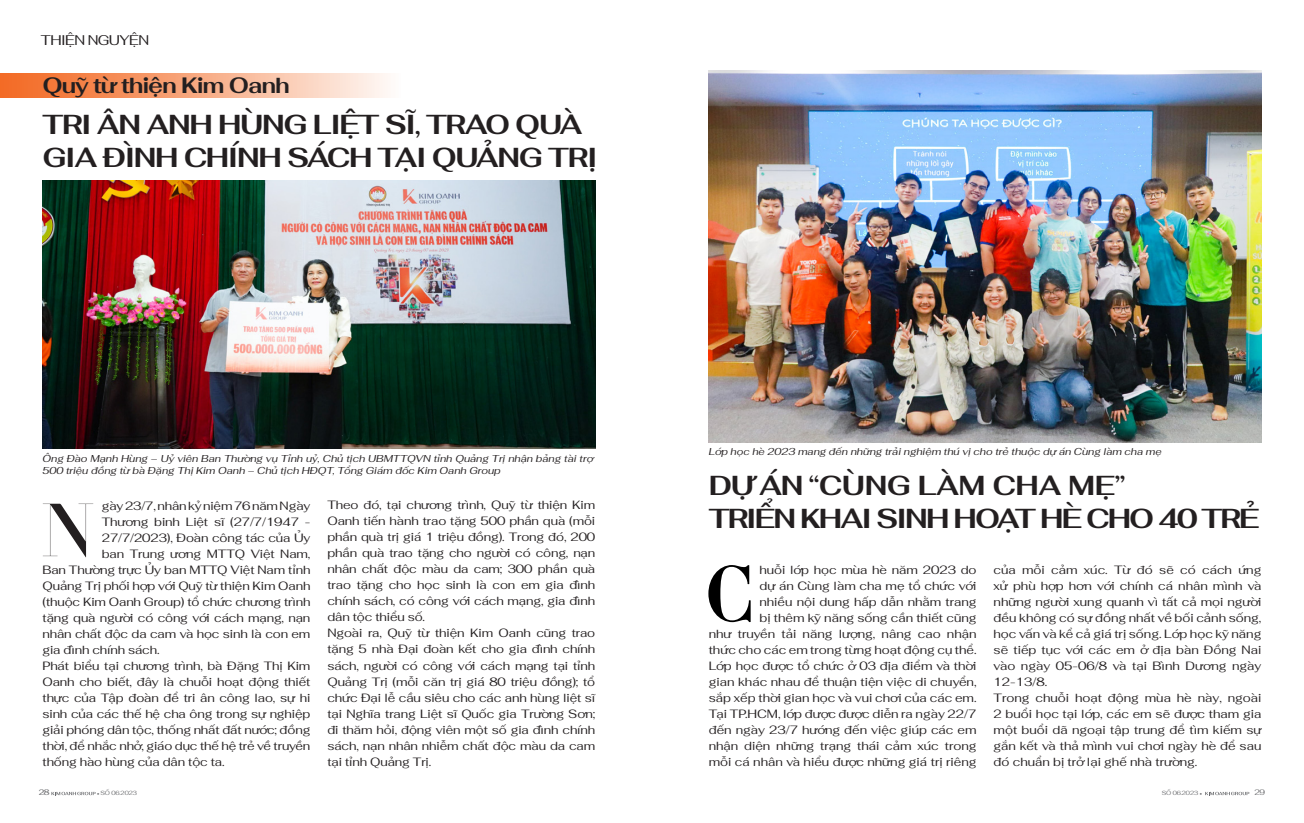
<style>
.page{position:relative;width:1304px;height:823px;background:#fff}
.page>*{position:absolute;margin:0;border:0;box-sizing:border-box;transform-origin:0 0}
.t1{font:700 27.4px "Fahkwang";letter-spacing:-.05em;color:#231f20}
.t2{font:700 27.4px "Fahkwang";letter-spacing:-.07em;color:#231f20}
.t3{font:700 27.4px "Fahkwang";letter-spacing:-.02em;color:#231f20}
.t4{font:700 22.2px "Fahkwang";letter-spacing:-.05em;color:#231f20}
.chuyen_de{font:14px "Fahkwang";letter-spacing:-.04em;color:#231f20}
.t5{font:12px/16px "Fahkwang";letter-spacing:-.01em;color:#231f20;text-align:justify}
.t6{font:italic 10px/12px "Fahkwang";color:#231f20}
.t7{font:500 8px "Fahkwang";color:#6c6d70}
.t8{font:8px "Fahkwang";color:#6c6d70}
.t9{font:6px "Fahkwang";letter-spacing:-.02em;color:#6c6d70}
</style>
<div class="page">
<div style="left:0;top:73px;width:401px;height:25px;background:linear-gradient(to right,#f2631a,#fef8f5)"></div>
<img style="left:43px;top:181px;width:552px;height:267px">
<svg style="left:43px;top:503px;width:50px;height:54px"></svg>
<img style="left:709px;top:71px;width:552px;height:371px">
<svg style="left:708px;top:565px;width:43px;height:56px"></svg>
<svg style="left:51px;top:791px;width:45px;height:3px"></svg>
<svg style="left:1205px;top:791px;width:44px;height:3px"></svg>
<p class="chuyen_de" style="left:41px;top:28px;width:110px">THIỆN NGUYỆN</p>
<p class="t4" style="left:43px;top:65px;width:249px">Quỹ từ thiện Kim Oanh</p>
<p class="t1" style="left:43px;top:100px;width:541px">TRI ÂN ANH HÙNG LIỆT SĨ, TRAO QUÀ</p>
<p class="t1" style="left:43px;top:133px;width:556px">GIA ĐÌNH CHÍNH SÁCH TẠI QUẢNG TRỊ</p>
<p class="t6" style="left:43px;top:452px;width:552px">Ông Đào Mạnh Hùng – Uỷ viên Ban Thường vụ Tỉnh uỷ, Chủ tịch UBMTTQVN tỉnh Quảng Trị nhận bảng tài trợ<br>500 triệu đồng từ bà Đặng Thị Kim Oanh – Chủ tịch HĐQT, Tổng Giám đốc Kim Oanh Group</p>
<p class="t5" style="left:102px;top:497px;width:210px">gày 23/7, nhân kỷ niệm 76 năm Ngày</p>
<p class="t5" style="left:102px;top:513px;width:210px">Thương binh Liệt sĩ (27/7/1947 -</p>
<p class="t5" style="left:102px;top:529px;width:210px">27/7/2023), Đoàn công tác của Ủy</p>
<p class="t5" style="left:102px;top:545px;width:210px">ban Trung ương MTTQ Việt Nam,</p>
<p class="t5" style="left:43px;top:561px;width:269px">Ban Thường trực Ủy ban MTTQ Việt Nam tỉnh</p>
<p class="t5" style="left:43px;top:577px;width:269px">Quảng Trị phối hợp với Quỹ từ thiện Kim Oanh</p>
<p class="t5" style="left:43px;top:593px;width:269px">(thuộc Kim Oanh Group) tổ chức chương trình</p>
<p class="t5" style="left:43px;top:609px;width:269px">tặng quà người có công với cách mạng, nạn</p>
<p class="t5" style="left:43px;top:625px;width:269px">nhân chất độc da cam và học sinh là con em</p>
<p class="t5" style="left:43px;top:641px;width:119px">gia đình chính sách.</p>
<p class="t5" style="left:43px;top:657px;width:269px">Phát biểu tại chương trình, bà Đặng Thị Kim Oanh cho biết, đây là chuỗi hoạt động thiết thực của Tập đoàn để tri ân công lao, sự hi sinh của các thế hệ cha ông trong sự nghiệp giải phóng dân tộc, thống nhất đất nước; đồng thời, để nhắc nhở, giáo dục thế hệ trẻ về truyền thống hào hùng của dân tộc ta.</p>
<p class="t5" style="left:327px;top:496px;width:269px">Theo đó, tại chương trình, Quỹ từ thiện Kim Oanh tiến hành trao tặng 500 phần quà (mỗi phần quà trị giá 1 triệu đồng). Trong đó, 200 phần quà trao tặng cho người có công, nạn nhân chất độc màu da cam; 300 phần quà trao tặng cho học sinh là con em gia đình chính sách, có công với cách mạng, gia đình dân tộc thiểu số.</p>
<p class="t5" style="left:327px;top:624px;width:269px">Ngoài ra, Quỹ từ thiện Kim Oanh cũng trao tặng 5 nhà Đại đoàn kết cho gia đình chính sách, người có công với cách mạng tại tỉnh Quảng Trị (mỗi căn trị giá 80 triệu đồng); tổ chức Đại lễ cầu siêu cho các anh hùng liệt sĩ tại Nghĩa trang Liệt sĩ Quốc gia Trường Sơn; đi thăm hỏi, động viên một số gia đình chính sách, nạn nhân nhiễm chất độc màu da cam tại tỉnh Quảng Trị.</p>
<p class="t6" style="left:709px;top:445px;width:455px">Lớp học hè 2023 mang đến những trải nghiệm thú vị cho trẻ thuộc dự án Cùng làm cha mẹ</p>
<p class="t3" style="left:709px;top:460px;width:418px">DỰ ÁN “CÙNG LÀM CHA MẸ”</p>
<p class="t2" style="left:709px;top:493px;width:552px">TRIỂN KHAI SINH HOẠT HÈ CHO 40 TRẺ</p>
<p class="t5" style="left:994px;top:561px;width:269px">của mỗi cảm xúc. Từ đó sẽ có cách ứng xử phù hợp hơn với chính cá nhân mình và những người xung quanh vì tất cả mọi người đều không có sự đồng nhất về bối cảnh sống, học vấn và kể cả giá trị sống. Lớp học kỹ năng sẽ tiếp tục với các em ở địa bàn Đồng Nai vào ngày 05-06/8 và tại Bình Dương ngày 12-13/8.</p>
<p class="t5" style="left:994px;top:689px;width:269px">Trong chuỗi hoạt động mùa hè này, ngoài 2 buổi học tại lớp, các em sẽ được tham gia một buổi dã ngoại tập trung để tìm kiếm sự gắn kết và thả mình vui chơi ngày hè để sau đó chuẩn bị trở lại ghế nhà trường.</p>
<p class="t5" style="left:709px;top:561px;width:269px;text-align:right">huỗi lớp học mùa hè năm 2023 do<br>dự án Cùng làm cha mẹ tổ chức với<br>nhiều nội dung hấp dẫn nhằm trang<br>bị thêm kỹ năng sống cần thiết cũng<br>như truyền tải năng lượng, nâng cao nhận thức cho các em trong từng hoạt động cụ thể.</p>
<p class="t5" style="left:709px;top:657px;width:269px">Lớp học được tổ chức ở 03 địa điểm và thời gian khác nhau để thuận tiện việc di chuyển, sắp xếp thời gian học và vui chơi của các em.</p>
<p class="t5" style="left:709px;top:705px;width:269px">Tại TP.HCM, lớp được được diễn ra ngày 22/7 đến ngày 23/7 hướng đến việc giúp các em nhận diện những trạng thái cảm xúc trong mỗi cá nhân và hiểu được những giá trị riêng</p>
<p class="t7" style="left:39px;top:784px;width:12px">28</p>
<p class="t9" style="left:97px;top:787px;width:41px">● SỐ 06.2023</p>
<p class="t9" style="left:1162px;top:787px;width:42px">SỐ 06.2023 ●</p>
<p class="t8" style="left:1254px;top:785px;width:12px">29</p>
</div>
